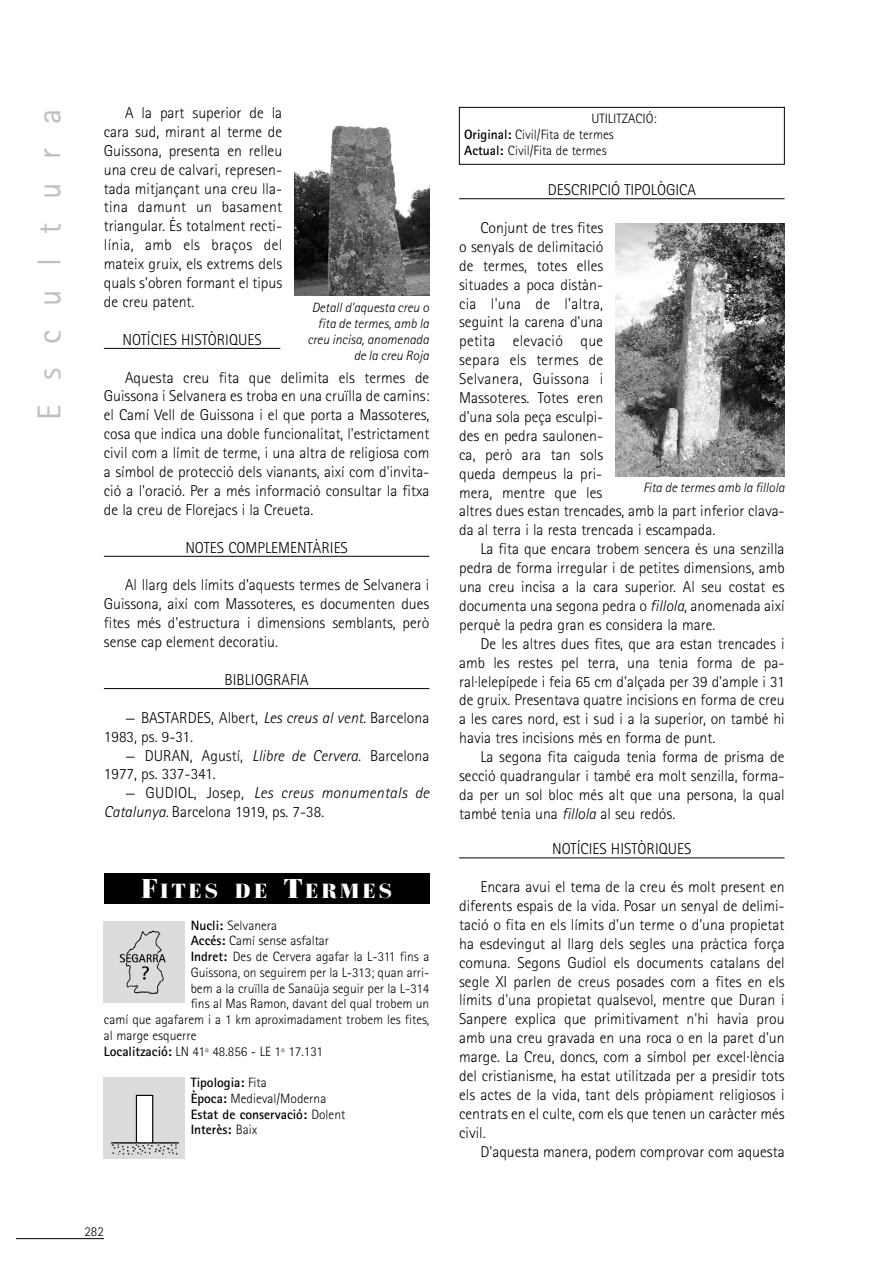
<style>
.page{position:relative;width:893px;height:1263px;background:#fff}
.page>*{position:absolute;margin:0;border:0;box-sizing:border-box;transform-origin:0 0}
.t1{font:33px "Rotis Sans Serif";letter-spacing:.725em;color:#bfbfbf}
.t2{font:900 condensed 20.25px "Bauer Bodoni";letter-spacing:.14em;color:#fff;scale:1.3 1}
.t3{font:300 15.75px/18.9px "Rotis Sans Serif";color:#000;text-align:justify}
.t4{font:300 13.5px/15.8px "Rotis Sans Serif";color:#000}
.t5{font:italic 300 13.5px/16.2px "Rotis Sans Serif";color:#000;text-align:right}
.t6{font:700 13.5px/15.8px "Rotis Sans Serif";color:#000}
.s1{font-style:italic}
.s2{font-size:27px}
.s3{font-weight:700}
.s4{font-weight:300}
</style>
<div class="page">
<svg style="left:16px;top:1238px;width:88px;height:1px"></svg>
<svg style="left:459px;top:198px;width:326px;height:1px"></svg>
<svg style="left:459px;top:857px;width:326px;height:1px"></svg>
<img style="left:615px;top:223px;width:169px;height:253px">
<div style="left:459px;top:107px;width:325px;height:58px;border:1px solid #000"></div>
<div style="left:104px;top:874px;width:325px;height:30px;background:#000"></div>
<img style="left:104px;top:922px;width:81px;height:80px">
<img style="left:104px;top:1078px;width:81px;height:80px">
<svg style="left:103px;top:348px;width:178px;height:1px"></svg>
<svg style="left:103px;top:556px;width:327px;height:1px"></svg>
<svg style="left:103px;top:688px;width:327px;height:1px"></svg>
<img style="left:294px;top:125px;width:135px;height:171px">
<h1 class="t1" style="left:38px;top:420px;width:312px;rotate:-90deg">Escultura</h1>
<p class="t3" style="left:104px;top:105px;width:180px;text-indent:21px">A la part superior de la cara sud, mirant al terme de Guissona, presenta en relleu una creu de calvari, represen&shy;tada mitjançant una creu lla&shy;tina damunt un basament triangular. És to talment recti&shy;línia, amb els braços del mateix gruix, els extrems dels quals s'obren formant el tipus de creu patent.</p>
<p class="t3" style="left:122px;top:332px;width:141px">NOTÍCIES HISTÒRIQUES</p>
<p class="t3" style="left:104px;top:369px;width:327px;text-indent:21px">Aquesta creu fita que delimita els termes de Guissona i Selvanera es troba en una cruïlla de camins: el Camí Vell de Guissona i el que porta a Massoteres, cosa que indica una doble funcionalitat, l'estrictament civil com a límit de terme, i una altra de religiosa com a símbol de protecció dels vianants, així com d'invita&shy;ció a l'oració. Per a més informació consultar la fitxa de la creu de Florejacs i la Creueta.</p>
<p class="t3" style="left:185px;top:539px;width:164px">NOTES COMPLEMENTÀRIES</p>
<p class="t3" style="left:104px;top:577px;width:327px;text-indent:21px">Al llarg dels límits d'aquests termes de Selvanera i Guissona, així com Massoteres, es documenten dues fites més d'estructura i dimensions semblants, però sense cap element decoratiu.</p>
<p class="t3" style="left:224px;top:672px;width:86px">BIBLIOGRAFIA</p>
<p class="t3" style="left:104px;top:710px;width:327px;text-indent:21px">— BASTARDES, Albert, <span class="s1">Les creus al vent.</span> Barcelona<br>1983, ps. 9-31.</p>
<p class="t3" style="left:104px;top:747px;width:327px;text-indent:21px">— DURAN, Agustí, <span class="s1">Llibre de Cervera.</span> Barcelona<br>1977, ps. 337-341.</p>
<p class="t3" style="left:104px;top:785px;width:327px;text-indent:21px">— GUDIOL, Josep, <span class="s1">Les creus monumentals de<br>Catalunya.</span> Barcelona 1919, ps. 7-38.</p>
<p class="t5" style="left:307px;top:300px;width:123px">Detall d'aquesta creu o fita de termes, amb la creu incisa, anomenada de la creu Roja</p>
<p class="t2" style="left:141px;top:883px;width:194px"><span class="s2">F</span>ITES DE <span class="s2">T</span>ERMES</p>
<p class="t4" style="left:191px;top:918px;width:88px"><span class="s3">Nucli:</span> Selvanera</p>
<p class="t4" style="left:191px;top:934px;width:140px"><span class="s3">Accés:</span> Camí sense asfaltar</p>
<p class="t4" style="left:191px;top:950px;width:240px"><span class="s3">Indret:</span> Des de Cervera agafar la L-311 fins a</p>
<p class="t4" style="left:191px;top:966px;width:240px">Guissona, on seguirem per la L-313; quan arri-</p>
<p class="t4" style="left:191px;top:981px;width:240px">bem a la cruïlla de Sanaüja seguir per la L-314</p>
<p class="t4" style="left:191px;top:997px;width:240px">fins al Mas Ramon, davant del qual trobem un</p>
<p class="t4" style="left:104px;top:1013px;width:327px">camí que agafarem i a 1 km aproximadament trobem les fites,</p>
<p class="t4" style="left:104px;top:1029px;width:94px">al marge esquerre</p>
<p class="t4" style="left:104px;top:1044px;width:220px"><span class="s3">Localització:</span> LN 41º 48.856 - LE 1º 17.131</p>
<p class="t6" style="left:191px;top:1076px;width:156px">Tipologia: <span class="s4">Fita<br></span>Època: <span class="s4">Medieval/Moderna<br></span>Estat de conservació: <span class="s4">Dolent<br></span>Interès: <span class="s4">Baix</span></p>
<p class="t4" style="left:84px;top:1224px;width:21px">282</p>
<p class="t4" style="left:464px;top:112px;width:194px;text-indent:127px">UTILITZACIÓ:<br><span class="s3">Original:</span> Civil/Fita de termes<br><span class="s3">Actual:</span> Civil/Fita de termes</p>
<p class="t3" style="left:548px;top:182px;width:149px">DESCRIPCIÓ TIPOLÒGICA</p>
<p class="t3" style="left:459px;top:220px;width:327px;text-align:left;text-indent:21px">Conjunt de tres fites<br>o senyals de delimitació<br>de termes, totes elles<br>situades a poca distàn-<br>cia l'una de l'altra,<br>seguint la carena d'una<br>petita elevació que<br>separa els termes de<br>Selvanera, Guissona i<br>Massoteres. Totes eren<br>d'una sola peça esculpi-<br>des en pedra saulonen-<br>ca, pe rò ara tan sols<br>queda dempeus la pri-<br>mera, mentre que les<br>altres dues estan trencades, amb la part inferior clava&shy;da al terra i la resta trencada i escampada.</p>
<p class="t3" style="left:459px;top:541px;width:327px;text-indent:21px">La fita que encara trobem sencera és una senzilla pedra de forma irregular i de petites dimensions, amb una creu incisa a la cara superior. Al seu costat es documenta una segona pedra o <span class="s1">fillola</span>, anomenada així perquè la pedra gran es considera la mare.</p>
<p class="t3" style="left:459px;top:636px;width:327px;text-indent:21px">De les altres dues fites, que ara estan trencades i amb les restes pel terra, una tenia forma de pa - ral·lelepípede i feia 65 cm d'alçada per 39 d'ample i 31 de gruix. Presentava quatre incisions en forma de creu a les cares nord, est i sud i a la superior, on també hi havia tres incisions més en forma de punt.</p>
<p class="t3" style="left:459px;top:749px;width:327px;text-indent:21px">La segona fita caiguda tenia forma de prisma de secció quadrangular i també era molt senzilla, forma&shy;da per un sol bloc més alt que una persona, la qual també tenia una <span class="s1">fillola</span> al seu redós.</p>
<p class="t3" style="left:552px;top:841px;width:141px">NOTÍCIES HISTÒRIQUES</p>
<p class="t3" style="left:459px;top:879px;width:327px;text-indent:21px">Encara avui el tema de la creu és molt present en diferents espais de la vida. Posar un senyal de delimi&shy;tació o fita en els límits d'un terme o d'una propietat ha esdevingut al llarg dels segles una pràctica força comuna. Segons Gudiol els documents catalans del segle XI parlen de creus posades com a fites en els límits d'una propietat qualsevol, mentre que Duran i Sanpere explica que primitivament n'hi havia prou amb una creu gravada en una roca o en la paret d'un marge. La Creu, doncs, com a símbol per excel·lència del cristianisme, ha estat utilitzada per a presidir tots els actes de la vida, tant dels pròpiament religiosos i centrats en el culte, com els que tenen un caràcter més civil.</p>
<p class="t3" style="left:480px;top:1143px;width:306px">D'aquesta manera, podem comprovar com aquesta</p>
<p class="t5" style="left:643px;top:480px;width:143px">Fita de termes amb la fillola</p>
</div>
